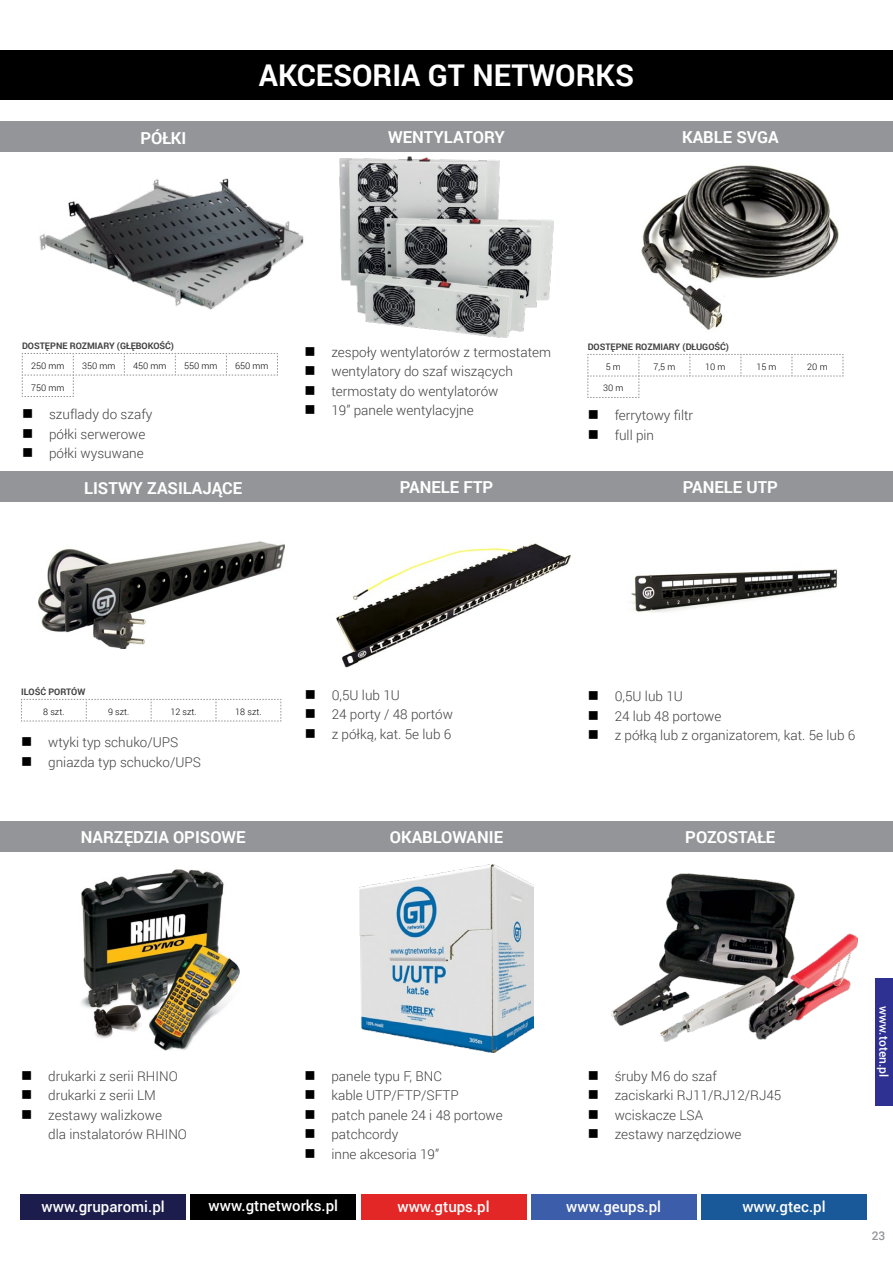
<style>
.page{position:relative;width:893px;height:1263px;background:#fff}
.page>*{position:absolute;margin:0;border:0;box-sizing:border-box;transform-origin:0 0}
.t1{font:700 30px "Roboto";color:#fff}
.t2{font:700 16.5px "Roboto";color:#fff}
.t3{font:500 15px "Roboto";color:#fff}
.t4{font:300 13.5px/19.5px "Roboto";color:#414042}
.t5{font:500 12px "Roboto";color:#fff}
.t6{font:500 12px "Roboto";color:#939598}
.t7{font:300 9px "Roboto";color:#000}
.t8{font:700 9px "Roboto";color:#414042}
</style>
<div class="page">
<div style="left:0;top:51px;width:893px;height:49px;background:#000"></div>
<img style="left:39px;top:178px;width:265px;height:132px">
<img style="left:339px;top:157px;width:215px;height:181px">
<img style="left:631px;top:569px;width:207px;height:44px">
<img style="left:611px;top:874px;width:247px;height:167px">
<img style="left:39px;top:541px;width:246px;height:107px">
<img style="left:641px;top:165px;width:198px;height:165px">
<img style="left:81px;top:869px;width:159px;height:181px">
<img style="left:336px;top:543px;width:235px;height:124px">
<img style="left:360px;top:865px;width:173px;height:187px">
<div style="left:20px;top:1194px;width:166px;height:26px;background:#1c1d4c"></div>
<div style="left:361px;top:1194px;width:165px;height:26px;background:#e32726"></div>
<div style="left:190px;top:1194px;width:166px;height:26px;background:#000"></div>
<div style="left:531px;top:1194px;width:166px;height:26px;background:#3c5daa"></div>
<div style="left:701px;top:1194px;width:166px;height:26px;background:#1a5999"></div>
<div style="left:0;top:122px;width:893px;height:30px;background:#939598"></div>
<svg style="left:22px;top:353px;width:256px;height:44px"></svg>
<div style="left:0;top:472px;width:893px;height:30px;background:#939598"></div>
<svg style="left:587px;top:354px;width:257px;height:44px"></svg>
<div style="left:0;top:821px;width:893px;height:31px;background:#939598"></div>
<svg style="left:21px;top:699px;width:261px;height:23px"></svg>
<div style="left:875px;top:978px;width:18px;height:128px;background:#2e3092"></div>
<h1 class="t1" style="left:259px;top:54px;width:377px">AKCESORIA GT NETWORKS</h1>
<p class="t2" style="left:140px;top:126px;width:47px">PÓŁKI</p>
<p class="t2" style="left:388px;top:126px;width:118px">WENTYLATORY</p>
<p class="t2" style="left:682px;top:126px;width:98px">KABLE SVGA</p>
<p class="t8" style="left:22px;top:340px;width:153px">DOSTĘPNE ROZMIARY (GŁĘBOKOŚĆ)</p>
<p class="t7" style="left:31px;top:360px;width:35px">250 mm</p>
<p class="t7" style="left:82px;top:360px;width:35px">350 mm</p>
<p class="t7" style="left:133px;top:360px;width:35px">450 mm</p>
<p class="t7" style="left:184px;top:360px;width:35px">550 mm</p>
<p class="t7" style="left:235px;top:360px;width:35px">650 mm</p>
<p class="t7" style="left:31px;top:381px;width:35px">750 mm</p>
<p class="t4" style="left:49px;top:404px;width:105px">szuflady do szafy półki serwerowe półki wysuwane</p>
<p class="t4" style="left:331px;top:342px;width:221px">zespoły wentylatorów z termostatem wentylatory do szaf wiszących termostaty do wentylatorów<br>19” panele wentylacyjne</p>
<p class="t8" style="left:588px;top:341px;width:143px">DOSTĘPNE ROZMIARY (DŁUGOŚĆ)</p>
<p class="t7" style="left:606px;top:360px;width:17px">5 m</p>
<p class="t7" style="left:653px;top:360px;width:23px">7,5 m</p>
<p class="t7" style="left:705px;top:360px;width:22px">10 m</p>
<p class="t7" style="left:756px;top:360px;width:22px">15 m</p>
<p class="t7" style="left:807px;top:360px;width:22px">20 m</p>
<p class="t7" style="left:603px;top:382px;width:22px">30 m</p>
<p class="t4" style="left:615px;top:405px;width:80px">ferrytowy filtr full pin</p>
<p class="t2" style="left:84px;top:476px;width:160px">LISTWY ZASILAJĄCE</p>
<p class="t2" style="left:400px;top:476px;width:95px">PANELE FTP</p>
<p class="t2" style="left:683px;top:476px;width:97px">PANELE UTP</p>
<p class="t8" style="left:21px;top:686px;width:66px">ILOŚĆ PORTÓW</p>
<p class="t7" style="left:43px;top:705px;width:23px">8 szt.</p>
<p class="t7" style="left:108px;top:705px;width:23px">9 szt.</p>
<p class="t7" style="left:170px;top:705px;width:28px">12 szt.</p>
<p class="t7" style="left:235px;top:705px;width:28px">18 szt.</p>
<p class="t4" style="left:48px;top:732px;width:154px">wtyki typ schuko/UPS gniazda typ schucko/UPS</p>
<p class="t4" style="left:332px;top:685px;width:123px">0,5U lub 1U<br>24 porty / 48 portów z półką, kat. 5e lub 6</p>
<p class="t4" style="left:615px;top:686px;width:242px">0,5U lub 1U<br>24 lub 48 portowe<br>z półką lub z organizatorem, kat. 5e lub 6</p>
<p class="t2" style="left:81px;top:826px;width:166px">NARZĘDZIA OPISOWE</p>
<p class="t2" style="left:390px;top:826px;width:115px">OKABLOWANIE</p>
<p class="t2" style="left:685px;top:826px;width:92px">POZOSTAŁE</p>
<p class="t4" style="left:48px;top:1066px;width:140px">drukarki z serii RHINO drukarki z serii LM zestawy walizkowe<br>dla instalatorów RHINO</p>
<p class="t4" style="left:615px;top:1066px;width:168px">śruby M6 do szaf<br>zaciskarki RJ11/RJ12/RJ45 wciskacze LSA<br>zestawy narzędziowe</p>
<p class="t4" style="left:331px;top:1066px;width:173px">panele typu F, BNC<br>kable UTP/FTP/SFTP<br>patch panele 24 i 48 portowe patchcordy<br>inne akcesoria 19”</p>
<p class="t3" style="left:42px;top:1195px;width:125px">www.gruparomi.pl</p>
<p class="t3" style="left:209px;top:1195px;width:131px">www.gtnetworks.pl</p>
<p class="t3" style="left:398px;top:1195px;width:94px">www.gtups.pl</p>
<p class="t3" style="left:566px;top:1195px;width:96px">www.geups.pl</p>
<p class="t3" style="left:742px;top:1196px;width:85px">www.gtec.pl</p>
<p class="t5" style="left:892px;top:1006px;width:73px;rotate:90deg">www.toten.pl</p>
<p class="t6" style="left:872px;top:1227px;width:15px">23</p>
</div>
